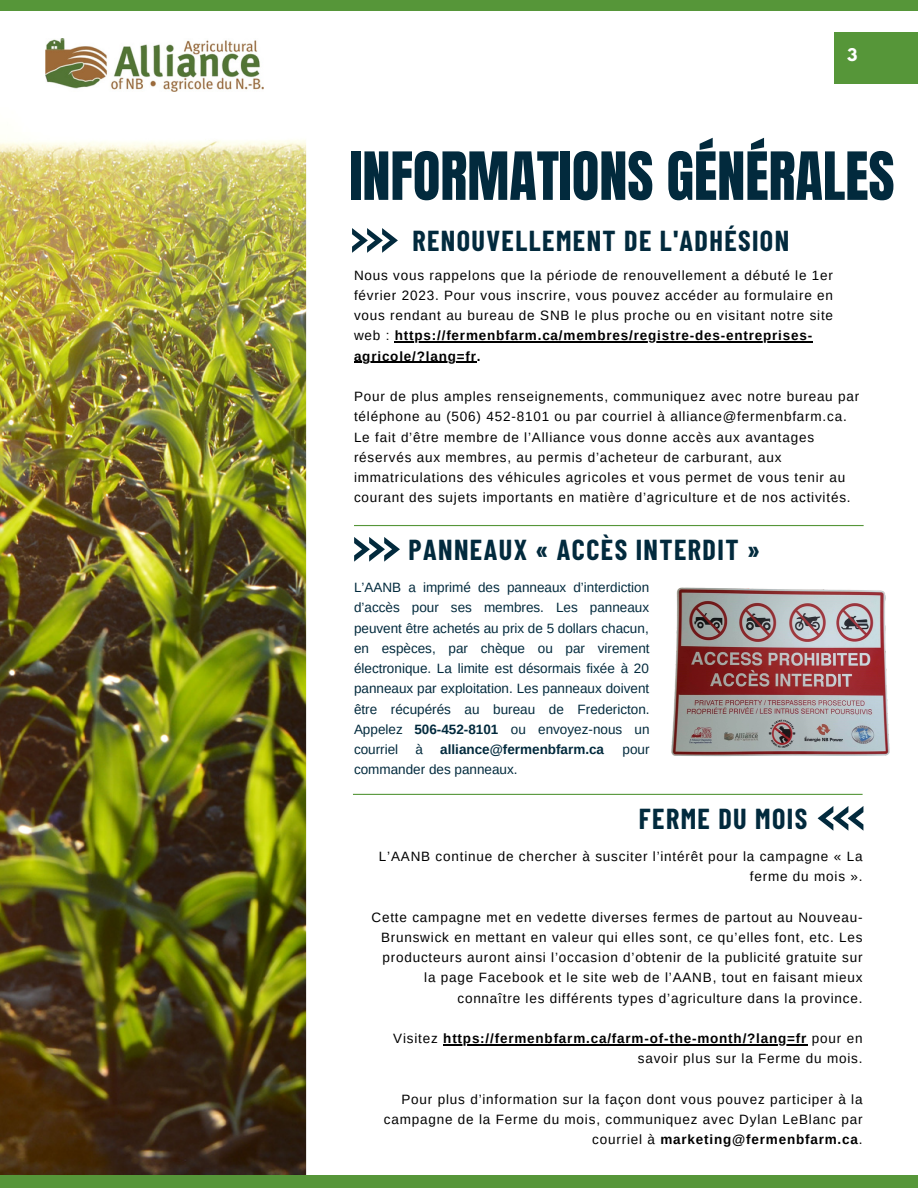
<style>
.page{position:relative;width:918px;height:1188px;background:#fff}
.page>*{position:absolute;margin:0;border:0;box-sizing:border-box;transform-origin:0 0}
.t1{font:56.4px "Anton";color:#022a3d}
.t2{font:700 28.2px "Barlow Condensed";letter-spacing:.05em;color:#022a3d}
.t3{font:700 15.45px "League Spartan";color:#fff}
.t4{font:13.5px/20.2px "Arimo";letter-spacing:.06em;color:#000;text-align:right}
.t5{font:13.5px/20.2px "Arimo";color:#022a3d;text-align:justify}
.t6{font:700 13.5px/20.2px "Arimo";letter-spacing:.06em;color:#000;text-align:right}
.t7{font:700 13.5px "Arimo";color:#022a3d}
.s1{font-weight:700}
.s2{font-weight:400}
</style>
<div class="page">
<img style="left:0;top:86px;width:306px;height:1089px">
<svg style="left:352px;top:228px;width:46px;height:25px"></svg>
<div style="left:0;top:0;width:918px;height:11px;background:#569639"></div>
<div style="left:0;top:1175px;width:918px;height:13px;background:#569639"></div>
<svg style="left:818px;top:806px;width:45px;height:25px"></svg>
<svg style="left:354px;top:537px;width:46px;height:25px"></svg>
<div style="left:834px;top:32px;width:84px;height:51px;background:#569639"></div>
<img style="left:671px;top:587px;width:219px;height:170px">
<hr style="left:395px;top:342px;width:418px;height:1px;background:#000">
<hr style="left:354px;top:362px;width:123px;height:1px;background:#000">
<hr style="left:443px;top:1044px;width:364px;height:1px;background:#000">
<hr style="left:354px;top:525px;width:510px;height:1px;background:#569639">
<hr style="left:353px;top:794px;width:510px;height:1px;background:#569639">
<img style="left:45px;top:38px;width:218px;height:53px">
<p class="t3" style="left:847px;top:47px;width:12px">3</p>
<h1 class="t1" style="left:350px;top:136px;width:547px">INFORMATIONS GÉNÉRALES</h1>
<h2 class="t2" style="left:412px;top:223px;width:378px">RENOUVELLEMENT DE L'ADHÉSION</h2>
<p class="t4" style="left:354px;top:265px;width:481px;text-align:left">Nous vous rappelons que la période de renouvellement a débuté le 1er février 2023. Pour vous inscrire, vous pouvez accéder au formulaire en vous rendant au bureau de SNB le plus proche ou en visitant notre site web : <span class="s1">https://fermenbfarm.ca/membres/registre-des-entreprises&shy;agricole/?lang=fr.</span></p>
<p class="t4" style="left:354px;top:386px;width:507px;text-align:left">Pour de plus amples renseignements, communiquez avec notre bureau par téléphone au (506) 452-8101 ou par courriel à alliance@fermenbfarm.ca.<br>Le fait d’être membre de l’Alliance vous donne accès aux avantages réservés aux membres, au permis d’acheteur de carburant, aux immatriculations des véhicules agricoles et vous permet de vous tenir au courant des sujets importants en matière d’agriculture et de nos activités.</p>
<h2 class="t2" style="left:409px;top:532px;width:353px">PANNEAUX « ACCÈS INTERDIT »</h2>
<p class="t5" style="left:354px;top:577px;width:297px">L’AANB a imprimé des panneaux d’interdiction d’accès pour ses membres. Les panneaux peuvent être achetés au prix de 5 dollars chacun, en espèces, par chèque ou par virement électronique. La limite est désormais fixée à 20 panneaux par exploitation. Les panneaux doivent être récupérés au bureau de Fredericton.<br>Appelez <span class="s1">506-452-8101</span> ou envoyez-nous un courriel</p>
<p class="t5" style="left:416px;top:739px;width:9px">à</p>
<p class="t7" style="left:440px;top:742px;width:165px">alliance@fermenbfarm.ca</p>
<p class="t5" style="left:623px;top:739px;width:29px">pour</p>
<p class="t5" style="left:354px;top:760px;width:165px">commander des panneaux.</p>
<h2 class="t2" style="left:639px;top:801px;width:170px">FERME DU MOIS</h2>
<p class="t4" style="left:379px;top:846px;width:485px">L’AANB continue de chercher à susciter l’intérêt pour la campagne « La ferme du mois ».</p>
<p class="t4" style="left:372px;top:907px;width:493px">Cette campagne met en vedette diverses fermes de partout au Nouveau-Brunswick en mettant en valeur qui elles sont, ce qu’elles font, etc. Les producteurs auront ainsi l’occasion d’obtenir de la publicité gratuite sur la page Facebook et le site web de l’AANB, tout en faisant mieux connaître les différents types d’agriculture dans la province.</p>
<p class="t6" style="left:393px;top:1028px;width:471px"><span class="s2">Visitez</span> https://fermenbfarm.ca/farm-of-the-month/?lang=fr <span class="s2">pour en savoir plus sur la Ferme du mois.</span></p>
<p class="t4" style="left:384px;top:1089px;width:480px">Pour plus d’information sur la façon dont vous pouvez participer à la campagne de la Ferme du mois, communiquez avec Dylan LeBlanc par courriel à <span class="s1">marketing@fermenbfarm.ca</span>.</p>
</div>
